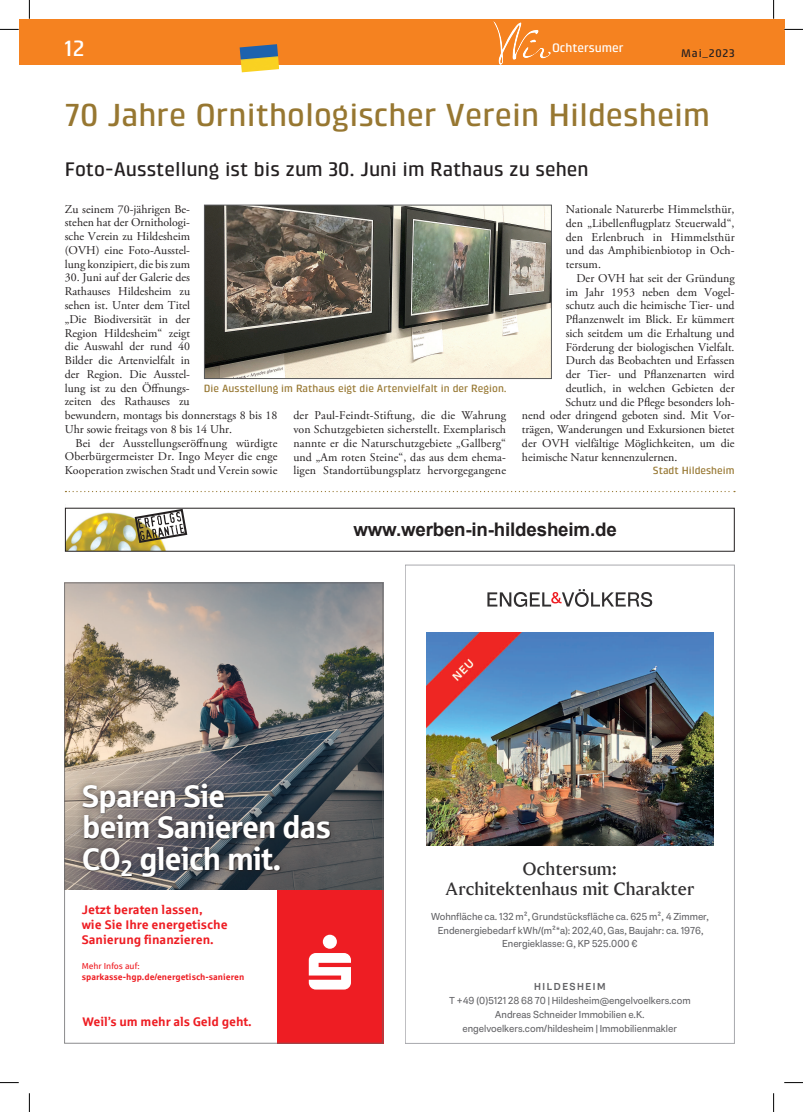
<style>
.page{position:relative;width:803px;height:1112px;background:#fff}
.page>*{position:absolute;margin:0;border:0;box-sizing:border-box;transform-origin:0 0}
.t1{font:500 32.5px "Klint LT Pro";color:#977731}
.t2{font:31.25px/31.2px "Sparkasse Head";color:#fff}
.t3{font:500 22.5px "Klint LT Pro";color:#fff}
.t4{font:500 20px "Klint LT Pro";color:#231f20}
.t5{font:700 18.75px "Arial";letter-spacing:-.01em;color:#231f20}
.t6{font:700 17.5px/20px "Engel Voelkers Head";color:#312f30;text-align:center}
.t7{font:700 12.5px/15px "Sparkasse Rg";color:#ee1d23}
.t8{font:500 12.5px "Klint LT Pro";color:#fff}
.t9{font:11.88px/13.8px "Adobe Garamond Pro";color:#231f20;text-align:justify}
.t10{font:500 11.25px "Klint LT Pro";letter-spacing:.075em;color:#231f20}
.t11{font:500 10.62px "Klint LT Pro";color:#977731}
.t12{font:10px/13.8px "Engel Voelkers Text";color:#636366;text-align:center}
.t13{font:700 10px "Engel Voelkers Text";letter-spacing:.15em;color:#636366}
.t14{font:700 8.75px "Sparkasse Rg";color:#ee1d23}
.t15{font:8.75px "Sparkasse Rg";color:#ee1d23}
</style>
<div class="page">
<div style="left:19px;top:19px;width:765px;height:45px;background:#f58220"></div>
<img style="left:494px;top:22px;width:6px;height:19px">
<img style="left:240px;top:44px;width:39px;height:28px">
<svg style="left:65px;top:491px;width:670px;height:1px"></svg>
<div style="left:405px;top:564px;width:329px;height:479px;border:1px solid #a8a9ad"></div>
<svg style="left:487px;top:589px;width:165px;height:17px"></svg>
<img style="left:426px;top:632px;width:287px;height:213px">
<img style="left:206px;top:207px;width:343px;height:169px">
<div style="left:204px;top:205px;width:347px;height:173px;border:1px solid #57585a"></div>
<svg style="left:65px;top:507px;width:128px;height:42px"></svg>
<div style="left:277px;top:889px;width:106px;height:154px;background:#ee1d23"></div>
<svg style="left:309px;top:934px;width:42px;height:55px"></svg>
<img style="left:66px;top:584px;width:315px;height:305px">
<div style="left:75px;top:776px;width:262px;height:107px;background:#231f20;opacity:.55"></div>
<div style="left:64px;top:582px;width:319px;height:461px;border:1px solid #636366"></div>
<svg style="left:0;top:29px;width:19px;height:1px"></svg>
<svg style="left:784px;top:29px;width:19px;height:1px"></svg>
<svg style="left:0;top:1082px;width:19px;height:1px"></svg>
<svg style="left:784px;top:1082px;width:19px;height:1px"></svg>
<svg style="left:29px;top:0;width:1px;height:19px"></svg>
<svg style="left:29px;top:1093px;width:1px;height:18px"></svg>
<svg style="left:773px;top:0;width:1px;height:19px"></svg>
<svg style="left:773px;top:1093px;width:1px;height:18px"></svg>
<h3 class="t3" style="left:64px;top:36px;width:22px">12</h3>
<p class="t8" style="left:552px;top:41px;width:73px">Ochtersumer</p>
<p class="t10" style="left:681px;top:46px;width:55px">Mai_2023</p>
<h1 class="t1" style="left:65px;top:96px;width:647px">70 Jahre Ornithologischer Verein Hildesheim</h1>
<h3 class="t4" style="left:65px;top:157px;width:525px">Foto-Ausstellung ist bis zum 30. Juni im Rathaus zu sehen</h3>
<p class="t9" style="left:65px;top:202px;width:127px">Zu seinem 70-jährigen Be&shy;stehen hat der Ornithologi&shy;sche Verein zu Hildesheim (OVH) eine Foto-Ausstel&shy;lung konzipiert, die bis zum</p>
<p class="t9" style="left:65px;top:271px;width:214px;text-align:left">30. Juni auf der Galerie des<br>Rathauses Hildesheim zu<br>sehen ist. Unter dem Titel<br>„Die Biodiversität in der<br>Region Hildesheim“ zeigt<br>die Auswahl der rund 40<br>Bilder die Artenvielfalt in<br>der Region. Die Ausstel-<br>lung ist zu den Öffnungs-<br>zeiten des Rathauses zu<br>bewundern, montags bis donnerstags 8 bis 18<br>Uhr sowie freitags von 8 bis 14 Uhr.</p>
<p class="t9" style="left:65px;top:436px;width:214px;text-indent:11px">Bei der Ausstellungseröffnung würdigte Oberbürgermeister Dr. Ingo Meyer die enge Kooperation zwischen Stadt und Verein sowie</p>
<p class="t9" style="left:566px;top:203px;width:170px">Nationale Naturerbe Himmelsthür, den „Libellenflugplatz Steuerwald“, den Erlenbruch in Himmelsthür und das Amphibienbiotop in Och&shy;tersum.</p>
<p class="t9" style="left:576px;top:271px;width:160px">Der OVH hat seit der Gründung</p>
<p class="t9" style="left:566px;top:285px;width:170px">im Jahr 1953 neben dem Vogel-</p>
<p class="t9" style="left:566px;top:299px;width:170px">schutz auch die heimische Tier- und</p>
<p class="t9" style="left:566px;top:313px;width:170px">Pflanzenwelt im Blick. Er kümmert</p>
<p class="t9" style="left:566px;top:326px;width:170px">sich seitdem um die Erhaltung und</p>
<p class="t9" style="left:566px;top:340px;width:170px">Förderung der biologischen Vielfalt.</p>
<p class="t9" style="left:566px;top:354px;width:170px">Durch das Beobachten und Erfassen</p>
<p class="t9" style="left:566px;top:368px;width:170px">der Tier- und Pflanzenarten wird</p>
<p class="t9" style="left:566px;top:381px;width:170px">deutlich, in welchen Gebieten der</p>
<p class="t9" style="left:565px;top:395px;width:171px">Schutz und die Pflege besonders loh-</p>
<p class="t9" style="left:522px;top:409px;width:214px">nend oder dringend geboten sind. Mit Vor-</p>
<p class="t9" style="left:522px;top:423px;width:214px">trägen, Wanderungen und Exkursionen bietet</p>
<p class="t9" style="left:522px;top:436px;width:214px">der OVH vielfältige Möglichkeiten, um die</p>
<p class="t9" style="left:522px;top:450px;width:157px">heimische Natur kennenzulernen.</p>
<p class="t11" style="left:653px;top:464px;width:83px">Stadt Hildesheim</p>
<p class="t11" style="left:204px;top:382px;width:304px">Die Ausstellung im Rathaus eigt die Artenvielfalt in der Region.</p>
<p class="t9" style="left:293px;top:409px;width:214px">der Paul-Feindt-Stiftung, die die Wahrung von Schutzgebieten sicherstellt. Exemplarisch nannte er die Naturschutzgebiete „Gallberg“ und „Am roten Steine“, das aus dem ehema&shy;ligen Standortübungsplatz hervorgegangene</p>
<h3 class="t5" style="left:353px;top:517px;width:265px">www.werben-in-hildesheim.de</h3>
<h2 class="t2" style="left:82px;top:779px;width:250px">Sparen Sie<br>beim Sanieren das<br>CO<sub>2</sub> gleich mit.</h2>
<p class="t7" style="left:82px;top:901px;width:147px">Jetzt beraten lassen,<br>wie Sie Ihre energetische<br>Sanierung finanzieren.</p>
<p class="t15" style="left:82px;top:960px;width:59px">Mehr Infos auf:</p>
<p class="t14" style="left:82px;top:970px;width:164px">sparkasse-hgp.de/energetisch-sanieren</p>
<p class="t7" style="left:82px;top:1013px;width:171px">Weil’s um mehr als Geld geht.</p>
<h3 class="t6" style="left:445px;top:858px;width:251px">Ochtersum:<br>Architektenhaus mit Charakter</h3>
<p class="t12" style="left:431px;top:909px;width:280px">Wohnfläche ca. 132 m², Grundstücksfläche ca. 625 m², 4 Zimmer,<br>Endenergiebedarf kWh/(m²*a): 202,40, Gas, Baujahr: ca. 1976,<br>Energieklasse: G, KP 525.000 €</p>
<p class="t13" style="left:534px;top:980px;width:73px">HILDESHEIM</p>
<p class="t12" style="left:449px;top:993px;width:243px">T +49 (0)5121 28 68 70 | Hildesheim@engelvoelkers.com<br>Andreas Schneider Immobilien e.K. engelvoelkers.com/hildesheim | Immobilienmakler</p>
</div>
